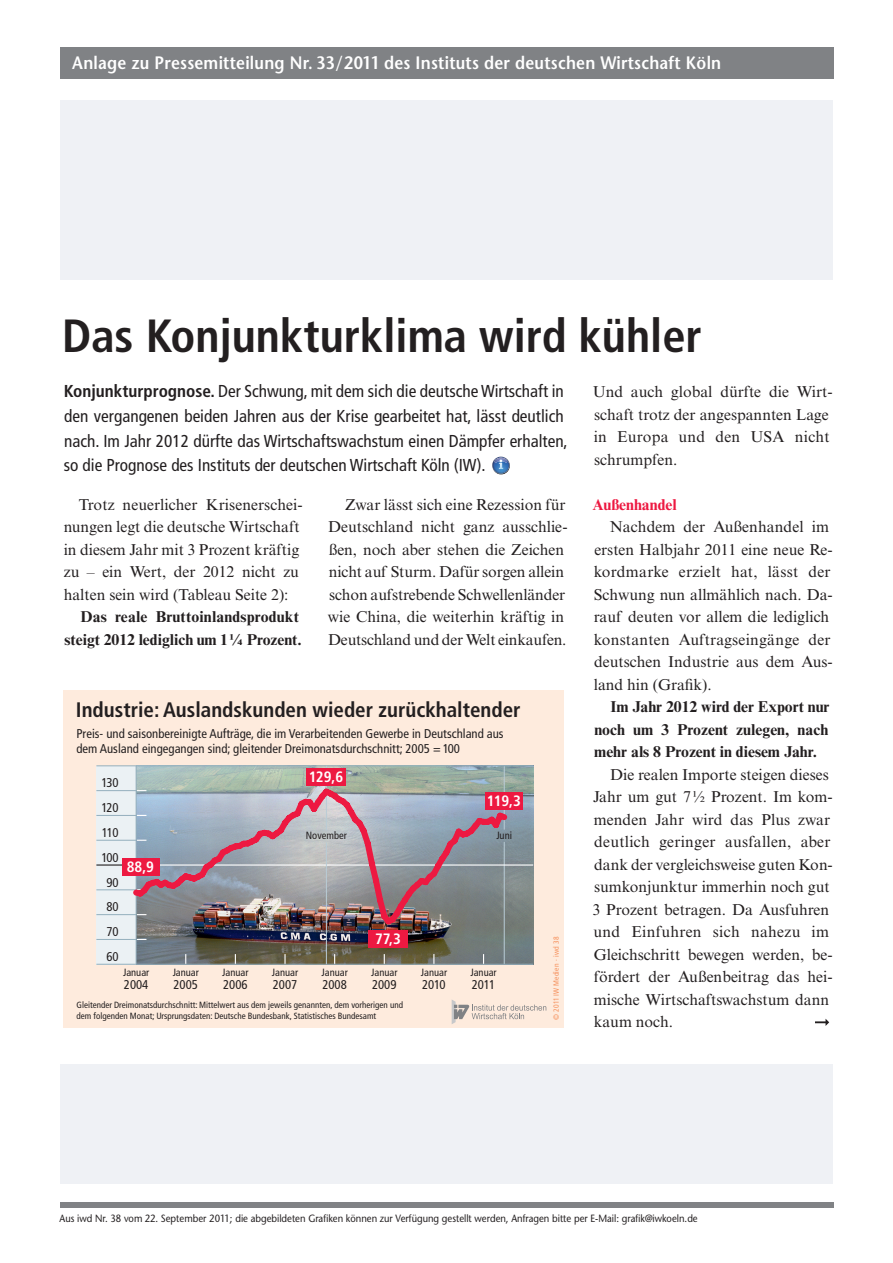
<style>
.page{position:relative;width:893px;height:1263px;background:#fff}
.page>*{position:absolute;margin:0;border:0;box-sizing:border-box;transform-origin:0 0}
.t1{font:700 condensed 46.5px "Frutiger LT Std";color:#231f20}
.t2{font:700 condensed 21px "Frutiger LT Std";color:#231f20}
.t3{font:600 18px "Stone Sans";letter-spacing:.015em;color:#fff;scale:.9 1}
.t4{font:condensed 17.25px/24.8px "Frutiger LT Std";color:#231f20}
.t5{font:15.75px/22.5px "Times NRMT Std";color:#231f20}
.t6{font:700 15.75px/22.5px "Times NRMT Std";color:#231f20;text-align:justify}
.t7{font:700 15.75px "Times NRMT Std";color:#ed1941}
.t8{font:700 condensed 15px "Frutiger LT Std";letter-spacing:-.01em;color:#fff}
.t9{font:condensed 12.75px/24.8px "Frutiger LT Std";color:#231f20}
.t10{font:10.5px "Stone Sans";color:#231f20;scale:.9 1}
.t11{font:condensed 10.5px "Frutiger LT Std";color:#231f20}
.t12{font:condensed 9px/10.8px "Frutiger LT Std";color:#231f20}
.t13{font:condensed 7.5px "Frutiger LT Std";letter-spacing:.015em;color:#f6915d}
.s1{font-weight:700}
</style>
<div class="page">
<div style="left:60px;top:48px;width:773px;height:31px;background:#808285"></div>
<div style="left:60px;top:1202px;width:773px;height:6px;background:#808285"></div>
<svg style="left:815px;top:1019px;width:14px;height:7px"></svg>
<div style="left:64px;top:690px;width:500px;height:337px;background:#feebdd"></div>
<svg style="left:452px;top:1000px;width:94px;height:24px"></svg>
<div style="left:96px;top:766px;width:437px;height:198px;background:#ebf1f4"></div>
<img style="left:137px;top:766px;width:396px;height:198px">
<hr style="left:504px;top:766px;width:1px;height:63px;background:#b9ccd6">
<hr style="left:504px;top:842px;width:1px;height:122px;background:#b9ccd6">
<hr style="left:136px;top:766px;width:1px;height:198px;background:#94afbd">
<svg style="left:284px;top:954px;width:2px;height:10px"></svg>
<hr style="left:96px;top:964px;width:437px;height:1px;background:#94afbd">
<hr style="left:96px;top:939px;width:40px;height:1px;background:#94afbd">
<hr style="left:96px;top:914px;width:40px;height:1px;background:#94afbd">
<hr style="left:96px;top:889px;width:40px;height:1px;background:#94afbd">
<hr style="left:96px;top:790px;width:40px;height:1px;background:#94afbd">
<hr style="left:96px;top:840px;width:40px;height:1px;background:#94afbd">
<hr style="left:96px;top:815px;width:40px;height:1px;background:#94afbd">
<hr style="left:96px;top:864px;width:40px;height:1px;background:#231f20">
<hr style="left:137px;top:864px;width:396px;height:1px;background:#fff">
<hr style="left:96px;top:765px;width:437px;height:1px;background:#94afbd">
<div style="left:122px;top:858px;width:37px;height:18px;background:#ed1941"></div>
<div style="left:369px;top:930px;width:39px;height:17px;background:#ed1941"></div>
<div style="left:486px;top:792px;width:37px;height:17px;background:#ed1941"></div>
<hr style="left:326px;top:766px;width:1px;height:64px;background:#b9ccd6">
<hr style="left:326px;top:843px;width:1px;height:121px;background:#b9ccd6">
<img style="left:129px;top:783px;width:383px;height:147px">
<div style="left:307px;top:768px;width:39px;height:18px;background:#ed1941"></div>
<svg style="left:492px;top:457px;width:17px;height:17px"></svg>
<div style="left:60px;top:101px;width:773px;height:179px;background:#eff1f5"></div>
<div style="left:60px;top:1064px;width:773px;height:120px;background:#eff1f5"></div>
<p class="t3" style="left:72px;top:52px;width:723px">Anlage zu Pressemitteilung Nr. 33/2011 des Instituts der deutschen Wirtschaft Köln</p>
<h1 class="t1" style="left:62px;top:308px;width:641px">Das Konjunkturklima wird kühler</h1>
<p class="t4" style="left:64px;top:379px;width:505px"><span class="s1">Konjunkturprognose.</span> Der Schwung, mit dem sich die deutsche Wirtschaft in den vergangenen beiden Jahren aus der Krise gearbeitet hat, lässt deutlich nach. Im Jahr 2012 dürfte das Wirtschaftswachstum einen Dämpfer erhalten, so die Prognose des Instituts der deutschen Wirtschaft Köln (IW).</p>
<p class="t5" style="left:328px;top:493px;width:241px;text-indent:17px">Zwar lässt sich eine Rezession für Deutschland nicht ganz ausschlie&shy;ßen, noch aber stehen die Zeichen nicht auf Sturm. Dafür sorgen allein schon aufstrebende Schwellenländer wie China, die weiterhin kräftig in Deutschland und der Welt einkaufen.</p>
<p class="t5" style="left:64px;top:493px;width:240px;text-indent:15px">Trotz neuerlicher Krisenerschei&shy;nungen legt die deutsche Wirtschaft in diesem Jahr mit 3 Prozent kräftig zu – ein Wert, der 2012 nicht zu halten sein wird (Tableau Seite 2):</p>
<p class="t6" style="left:65px;top:605px;width:239px;text-align:right">Das reale Bruttoinlandsprodukt steigt 2012 lediglich um 1¼ Prozent.</p>
<h2 class="t2" style="left:76px;top:697px;width:446px">Industrie: Auslandskunden wieder zurückhaltender</h2>
<p class="t9" style="left:76px;top:726px;width:429px;line-height:15px">Preis- und saisonbereinigte Aufträge, die im Verarbeitenden Gewerbe in Deutschland aus dem Ausland eingegangen sind; gleitender Dreimonatsdurchschnitt; 2005 = 100</p>
<p class="t9" style="left:101px;top:771px;width:19px">130</p>
<p class="t8" style="left:309px;top:768px;width:36px">129,6</p>
<p class="t9" style="left:101px;top:795px;width:19px">120</p>
<p class="t9" style="left:102px;top:820px;width:18px">110</p>
<p class="t9" style="left:101px;top:845px;width:19px">100</p>
<p class="t9" style="left:106px;top:870px;width:14px;text-align:justify">90<br>80<br>70<br>60</p>
<p class="t8" style="left:127px;top:858px;width:29px">88,9</p>
<p class="t11" style="left:123px;top:966px;width:28px">Januar</p>
<p class="t9" style="left:124px;top:972px;width:26px">2004</p>
<p class="t11" style="left:173px;top:966px;width:28px">Januar</p>
<p class="t9" style="left:174px;top:972px;width:26px">2005</p>
<p class="t11" style="left:306px;top:829px;width:43px">November</p>
<p class="t11" style="left:222px;top:966px;width:28px">Januar</p>
<p class="t9" style="left:223px;top:972px;width:26px">2006</p>
<p class="t11" style="left:272px;top:966px;width:28px">Januar</p>
<p class="t9" style="left:273px;top:972px;width:26px">2007</p>
<p class="t11" style="left:322px;top:966px;width:28px">Januar</p>
<p class="t9" style="left:322px;top:972px;width:26px">2008</p>
<p class="t8" style="left:375px;top:930px;width:27px">77,3</p>
<p class="t11" style="left:371px;top:966px;width:28px">Januar</p>
<p class="t9" style="left:372px;top:972px;width:26px">2009</p>
<p class="t12" style="left:77px;top:1000px;width:328px">Gleitender Dreimonatsdurchschnitt: Mittelwert aus dem jeweils genannten, dem vorherigen und dem folgenden Monat; Ursprungsdaten: Deutsche Bundesbank, Statistisches Bundesamt</p>
<p class="t11" style="left:421px;top:966px;width:28px">Januar</p>
<p class="t9" style="left:422px;top:972px;width:25px">2010</p>
<p class="t8" style="left:487px;top:792px;width:36px">119,3</p>
<p class="t11" style="left:496px;top:829px;width:17px">Juni</p>
<p class="t11" style="left:470px;top:966px;width:28px">Januar</p>
<p class="t9" style="left:472px;top:972px;width:25px">2011</p>
<p class="t13" style="left:552px;top:1020px;width:84px;rotate:-90deg">© 2011 IW Medien · iwd 38</p>
<p class="t5" style="left:593px;top:381px;width:241px">Und auch global dürfte die Wirt&shy;schaft trotz der angespannten Lage in Europa und den USA nicht schrumpfen.</p>
<p class="t7" style="left:593px;top:495px;width:86px">Außenhandel</p>
<p class="t5" style="left:594px;top:516px;width:241px;text-indent:16px">Nachdem der Außenhandel im ersten Halbjahr 2011 eine neue Re&shy;kordmarke erzielt hat, lässt der<br>Schwung nun allmählich nach. Da&shy;rauf deuten vor allem die lediglich konstanten Auftragseingänge der deutschen Industrie aus dem Aus&shy;land hin (Grafik).</p>
<p class="t6" style="left:594px;top:695px;width:237px;text-indent:16px">Im Jahr 2012 wird der Export nur noch um 3 Prozent zulegen, nach mehr als 8 Prozent in diesem Jahr.</p>
<p class="t5" style="left:592px;top:763px;width:242px;text-indent:18px">Die realen Importe steigen dieses<br>Jahr um gut 7½ Prozent. Im kom&shy;menden Jahr wird das Plus zwar deutlich geringer ausfallen, aber dank der vergleichsweise guten Kon&shy;sumkonjunktur immerhin noch gut<br>3 Prozent betragen. Da Ausfuhren und Einfuhren sich nahezu im<br>Gleichschritt bewegen werden, be&shy;fördert der Außenbeitrag das hei&shy;mische Wirtschaftswachstum dann kaum noch.</p>
<p class="t10" style="left:60px;top:1212px;width:711px">Aus iwd Nr. 38 vom 22. September 2011; die abgebildeten Grafiken können zur Verfügung gestellt werden, Anfragen bitte per E-Mail: grafik@iwkoeln.de</p>
</div>
